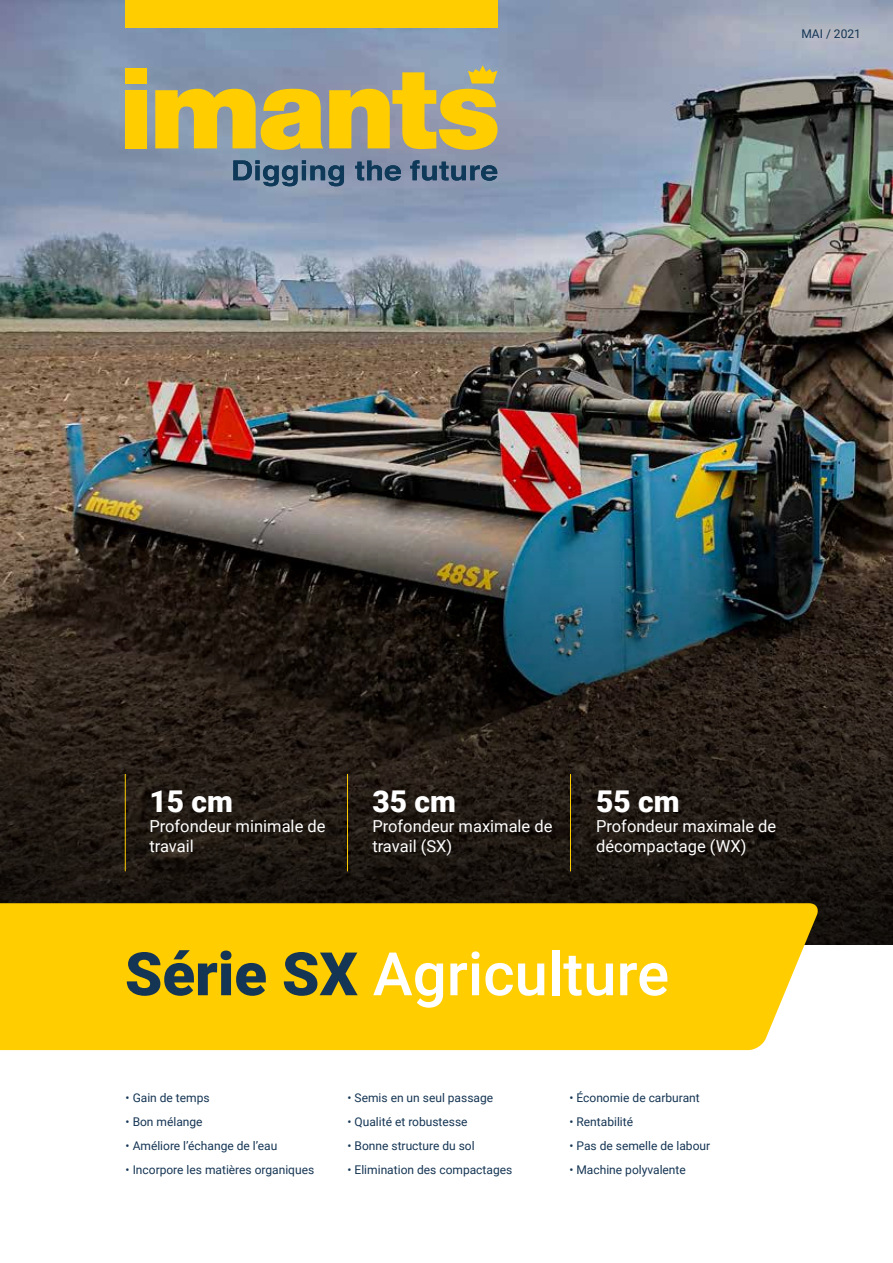
<style>
.page{position:relative;width:893px;height:1263px;background:#fff}
.page>*{position:absolute;margin:0;border:0;box-sizing:border-box;transform-origin:0 0}
.t1{font:500 60px "Roboto";color:#fff}
.t2{font:900 30px "Roboto";color:#fff}
.t3{font:16.5px/19.8px "Roboto";color:#fff}
.t4{font:12px "Roboto";color:#153554}
.s1{font-weight:900;color:#153554}
</style>
<div class="page">
<img style="left:0;top:0;width:893px;height:459px">
<img style="left:0;top:459px;width:893px;height:486px">
<div style="left:125px;top:0;width:372px;height:28px;background:#ffcd00"></div>
<div style="left:125px;top:90px;width:22px;height:58px;background:#ffcd00"></div>
<div style="left:125px;top:68px;width:22px;height:15px;background:#ffcd00"></div>
<svg style="left:155px;top:89px;width:168px;height:61px;background:#dcbd32"></svg>
<svg style="left:329px;top:65px;width:168px;height:85px;background:#cbb450"></svg>
<svg style="left:233px;top:160px;width:111px;height:26px;background:#55718c"></svg>
<svg style="left:355px;top:161px;width:46px;height:20px"></svg>
<svg style="left:410px;top:160px;width:87px;height:21px;background:#546d88"></svg>
<div style="left:0;top:903px;width:819px;height:147px;background:#ffcd00"></div>
<hr style="left:125px;top:774px;width:1px;height:97px;background:#ffcd00">
<hr style="left:347px;top:774px;width:1px;height:97px;background:#ffcd00">
<hr style="left:570px;top:774px;width:1px;height:97px;background:#ffcd00">
<p class="t4" style="left:801px;top:25px;width:61px">MAI / 2021</p>
<h2 class="t2" style="left:149px;top:780px;width:85px">15 cm</h2>
<h3 class="t3" style="left:149px;top:815px;width:178px">Profondeur minimale de travail</h3>
<h2 class="t2" style="left:372px;top:780px;width:85px">35 cm</h2>
<h3 class="t3" style="left:372px;top:815px;width:182px">Profondeur maximale de travail (SX)</h3>
<h2 class="t2" style="left:596px;top:780px;width:85px">55 cm</h2>
<h3 class="t3" style="left:596px;top:815px;width:182px">Profondeur maximale de décompactage (WX)</h3>
<h1 class="t1" style="left:125px;top:932px;width:546px"><span class="s1">Série SX</span> Agriculture</h1>
<p class="t4" style="left:126px;top:1089px;width:86px">• Gain de temps</p>
<p class="t4" style="left:126px;top:1113px;width:78px">• Bon mélange</p>
<p class="t4" style="left:126px;top:1137px;width:153px">• Améliore l’échange de l’eau</p>
<p class="t4" style="left:126px;top:1161px;width:190px">• Incorpore les matières organiques</p>
<p class="t4" style="left:348px;top:1089px;width:147px">• Semis en un seul passage</p>
<p class="t4" style="left:348px;top:1113px;width:122px">• Qualité et robustesse</p>
<p class="t4" style="left:348px;top:1137px;width:129px">• Bonne structure du sol</p>
<p class="t4" style="left:348px;top:1161px;width:166px">• Elimination des compactages</p>
<p class="t4" style="left:569px;top:1089px;width:132px">• Économie de carburant</p>
<p class="t4" style="left:569px;top:1113px;width:65px">• Rentabilité</p>
<p class="t4" style="left:569px;top:1137px;width:142px">• Pas de semelle de labour</p>
<p class="t4" style="left:569px;top:1161px;width:118px">• Machine polyvalente</p>
</div>
